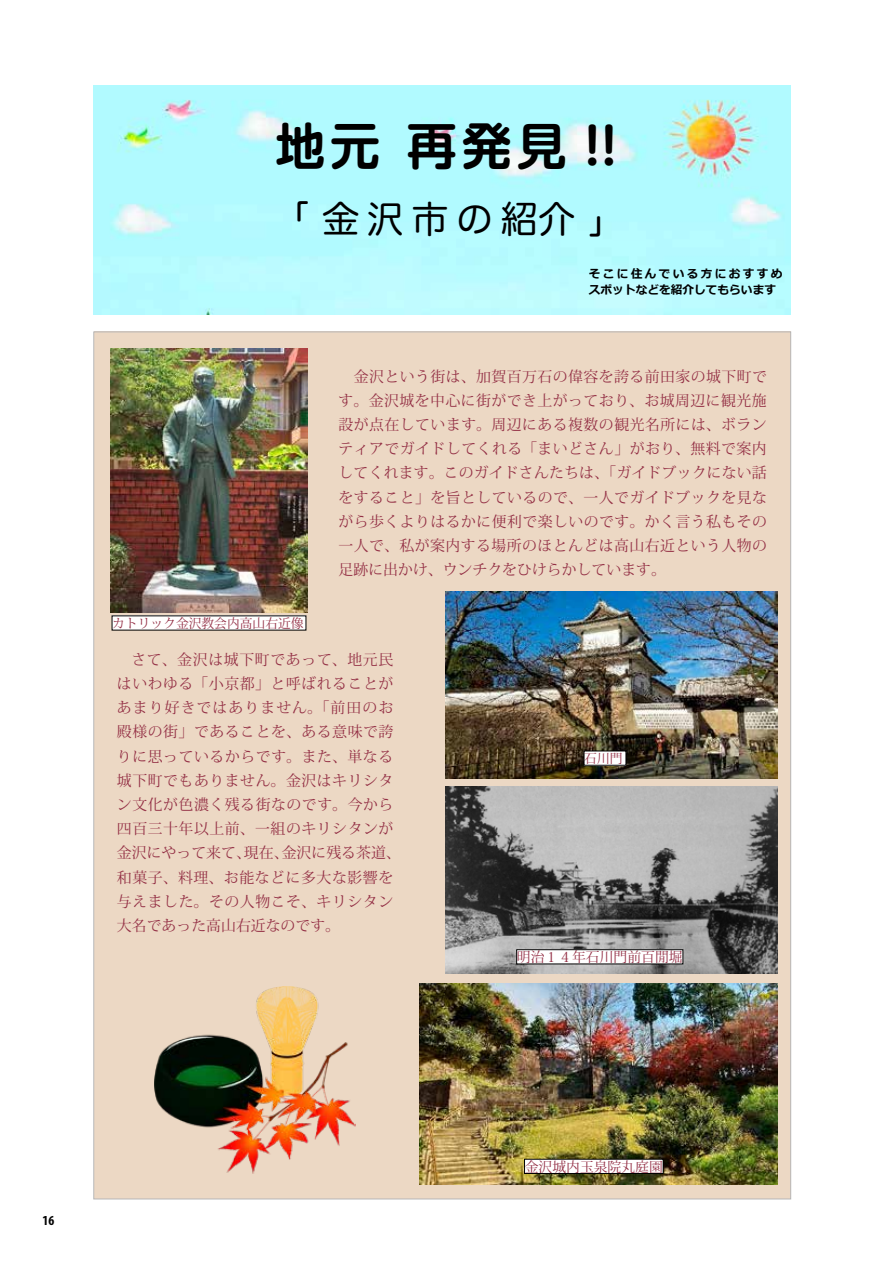
<style>
.page{position:relative;width:893px;height:1263px;background:#fff}
.page>*{position:absolute;margin:0;border:0;box-sizing:border-box;transform-origin:0 0}
.t1{font:700 49.95px "UD Shin M Go Pr 6 N De";color:#000}
.t2{font:37.2px "Hiragino Sans R Pr 6 N W4";letter-spacing:.2em;color:#000}
.t3{font:14.85px/24.2px "Koz Min Pro";letter-spacing:.03em;color:#932e44;text-align:right}
.t4{font:14.85px "Koz Min Pro";letter-spacing:.01em;color:#932e44}
.t5{font:14.85px "Koz Min Pro";letter-spacing:.07em;color:#932e44}
.t6{font:14.85px "Koz Min Pro";color:#932e44}
.t7{font:13.8px "Koz Min Pro";color:#932e44}
.t8{font:700 condensed 13.8px "Myriad Pro";color:#000}
.t9{font:12.75px "Koz Min Pro";color:#932e44}
.t10{font:700 11.7px/15.9px "Meiryo";color:#000}
</style>
<div class="page">
<div style="left:94px;top:332px;width:697px;height:867px;background:#ecd8c4"></div>
<img style="left:94px;top:85px;width:697px;height:230px">
<img style="left:110px;top:349px;width:198px;height:263px">
<div style="left:112px;top:616px;width:194px;height:14px;background:#fff"></div>
<img style="left:445px;top:591px;width:332px;height:187px">
<div style="left:584px;top:751px;width:42px;height:14px;background:#fff"></div>
<img style="left:445px;top:787px;width:332px;height:187px">
<div style="left:517px;top:950px;width:166px;height:14px;background:#fff"></div>
<div style="left:516px;top:949px;width:167px;height:15px;border:1px solid #000"></div>
<img style="left:420px;top:983px;width:357px;height:201px">
<div style="left:524px;top:1159px;width:139px;height:14px;background:#fff"></div>
<div style="left:524px;top:1159px;width:139px;height:15px;border:1px solid #000"></div>
<img style="left:154px;top:986px;width:202px;height:188px">
<h1 class="t1" style="left:275px;top:103px;width:106px">地元</h1>
<h2 class="t2" style="left:217px;top:187px;width:409px">　　「金沢市の紹介「</h2>
<p class="t10" style="left:589px;top:267px;width:195px">そこに住んでいる方におすすめスポットなどを紹介してもらいます</p>
<h1 class="t1" style="left:407px;top:103px;width:212px">再発見 !!</h1>
<p class="t9" style="left:112px;top:614px;width:193px">カトリック金沢教会内高山右近像</p>
<p class="t3" style="left:339px;top:364px;width:430px">　金沢という街は、加賀百万石の偉容を誇る前田家の城下町です。金沢城を中心に街ができ上がっており、お城周辺に観光施設が点在しています。周辺にある複数の観光名所には、ボランがおり、無料で案内</p>
<p class="t3" style="left:339px;top:436px;width:185px">ティアでガイドしてくれる</p>
<p class="t4" style="left:339px;top:462px;width:430px">してくれます。このガイドさんたちは、｢ガイドブックにない話</p>
<p class="t3" style="left:431px;top:484px;width:338px">を旨としているので、一人でガイドブックを見な</p>
<p class="t3" style="left:530px;top:436px;width:94px">｢まいどさん｣</p>
<p class="t3" style="left:339px;top:484px;width:430px;text-align:left">をすること｣<br>がら歩くよりはるかに便利で楽しいのです。かく言う私もその一人で、私が案内する場所のほとんどは高山右近という人物の足跡に出かけ、ウンチクをひけらかしています。</p>
<p class="t3" style="left:131px;top:647px;width:263px">さて、金沢は城下町であって、地元民と呼ばれることが</p>
<p class="t3" style="left:201px;top:671px;width:63px">｢小京都｣</p>
<p class="t3" style="left:117px;top:671px;width:78px">はいわゆる</p>
<p class="t5" style="left:117px;top:697px;width:278px">あまり好きではありません。｢前田のお</p>
<p class="t3" style="left:194px;top:719px;width:201px">であることを、ある意味で誇</p>
<p class="t3" style="left:117px;top:719px;width:71px">殿様の街｣</p>
<p class="t3" style="left:117px;top:744px;width:278px">りに思っているからです。また、単なる</p>
<p class="t3" style="left:117px;top:768px;width:278px">城下町でもありません。金沢はキリシタ</p>
<p class="t3" style="left:117px;top:792px;width:278px">ン文化が色濃く残る街なのです。今から</p>
<p class="t3" style="left:117px;top:816px;width:278px">四百三十年以上前、一組のキリシタンが</p>
<p class="t6" style="left:282px;top:842px;width:121px">金沢に残る茶道、</p>
<p class="t3" style="left:117px;top:840px;width:278px;text-align:left">金沢にやって来て、<br>和菓子、料理、お能などに多大な影響を与えました。その人物こそ、キリシタン大名であった高山右近なのです。</p>
<p class="t3" style="left:244px;top:840px;width:46px">現在、</p>
<p class="t9" style="left:584px;top:749px;width:40px">石川門</p>
<p class="t7" style="left:517px;top:947px;width:167px">明治１４年石川門前百閒堀</p>
<p class="t8" style="left:43px;top:1211px;width:13px">16</p>
<p class="t7" style="left:525px;top:1157px;width:140px">金沢城内玉泉院丸庭園</p>
</div>
